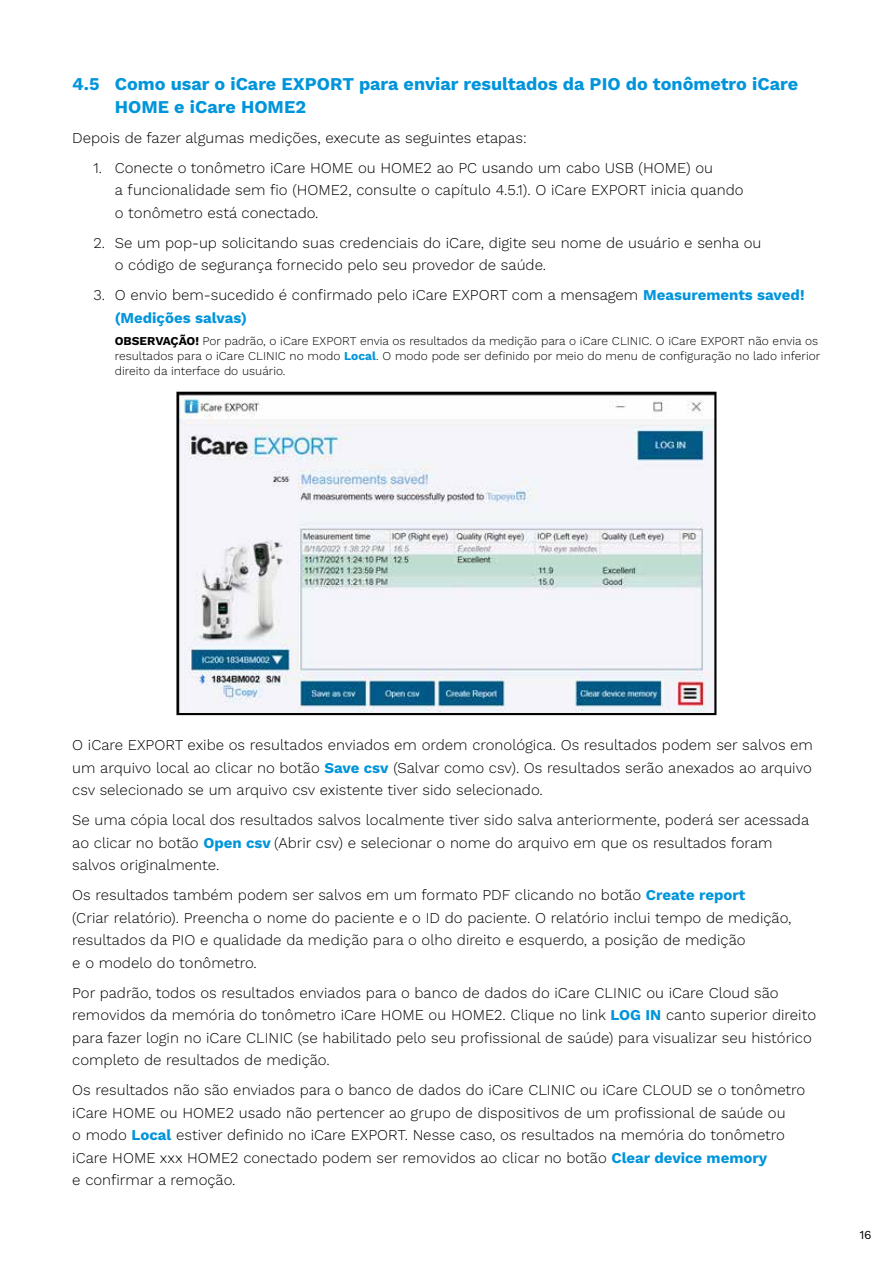
<style>
.page{position:relative;width:893px;height:1263px;background:#fff}
.page>*{position:absolute;margin:0;border:0;box-sizing:border-box;transform-origin:0 0}
.t1{font:700 18px/22.5px "Work Sans";color:#0095db}
.t2{font:300 15px/22.5px "Work Sans";color:#000}
.t3{font:300 12px/15px "Work Sans";color:#000}
.t4{font:12px "Work Sans";color:#000}
.s1{font-weight:700;color:#0095db}
.s2{font-weight:700}
</style>
<div class="page">
<img style="left:179px;top:395px;width:534px;height:317px">
<div style="left:176px;top:392px;width:540px;height:323px;border:2px solid #000"></div>
<p class="t1" style="left:115px;top:72px;width:685px;text-indent:-43px">4.5 Como usar o iCare EXPORT para enviar resultados da PIO do tonômetro iCare<br>HOME e iCare HOME2</p>
<p class="t2" style="left:72px;top:126px;width:456px">Depois de fazer algumas medições, execute as seguintes etapas:</p>
<p class="t2" style="left:115px;top:156px;width:630px;text-indent:-21px">1. Conecte o tonômetro iCare HOME ou HOME2 ao PC usando um cabo USB (HOME) ou<br>a funcionalidade sem fio (HOME2, consulte o capítulo 4.5.1). O iCare EXPORT inicia quando o tonômetro está conectado.</p>
<p class="t2" style="left:115px;top:231px;width:648px;text-indent:-21px">2. Se um pop-up solicitando suas credenciais do iCare, digite seu nome de usuário e senha ou o código de segurança fornecido pelo seu provedor de saúde.</p>
<p class="t2" style="left:115px;top:283px;width:691px;text-indent:-21px">3. O envio bem-sucedido é confirmado pelo iCare EXPORT com a mensagem <span class="s1">Measurements saved! (Medições salvas)</span></p>
<p class="t3" style="left:115px;top:333px;width:707px"><span class="s2">OBSERVAÇÃO!</span> Por padrão, o iCare EXPORT envia os resultados da medição para o iCare CLINIC. O iCare EXPORT não envia os resultados para o iCare CLINIC no modo <span class="s1">Local</span>. O modo pode ser definido por meio do menu de configuração no lado inferior direito da interface do usuário.</p>
<p class="t2" style="left:72px;top:733px;width:742px;text-align:justify">O iCare EXPORT exibe os resultados enviados em ordem cronológica. Os resultados podem ser salvos em um arquivo local ao clicar no botão <span class="s1">Save csv</span> (Salvar como csv). Os resultados serão anexados ao arquivo csv selecionado se um arquivo csv existente tiver sido selecionado.</p>
<p class="t2" style="left:72px;top:808px;width:738px">Se uma cópia local dos resultados salvos localmente tiver sido salva anteriormente, poderá ser acessada ao clicar no botão <span class="s1">Open csv</span> (Abrir csv) e selecionar o nome do arquivo em que os resultados foram salvos originalmente.</p>
<p class="t2" style="left:72px;top:883px;width:721px">Os resultados também podem ser salvos em um formato PDF clicando no botão <span class="s1">Create report<br></span>(Criar relatório). Preencha o nome do paciente e o ID do paciente. O relatório inclui tempo de medição, resultados da PIO e qualidade da medição para o olho direito e esquerdo, a posição de medição<br>e o modelo do tonômetro.</p>
<p class="t2" style="left:72px;top:981px;width:745px">Por padrão, todos os resultados enviados para o banco de dados do iCare CLINIC ou iCare Cloud são removidos da memória do tonômetro iCare HOME ou HOME2. Clique no link <span class="s1">LOG IN</span> canto superior direito para fazer login no iCare CLINIC (se habilitado pelo seu profissional de saúde) para visualizar seu histórico completo de resultados de medição.</p>
<p class="t2" style="left:72px;top:1078px;width:735px">Os resultados não são enviados para o banco de dados do iCare CLINIC ou iCare CLOUD se o tonômetro iCare HOME ou HOME2 usado não pertencer ao grupo de dispositivos de um profissional de saúde ou<br>o modo <span class="s1">Local</span> estiver definido no iCare EXPORT. Nesse caso, os resultados na memória do tonômetro iCare HOME xxx HOME2 conectado podem ser removidos ao clicar no botão <span class="s1">Clear device memory<br></span>e confirmar a remoção.</p>
<p class="t4" style="left:859px;top:1227px;width:14px">16</p>
</div>
